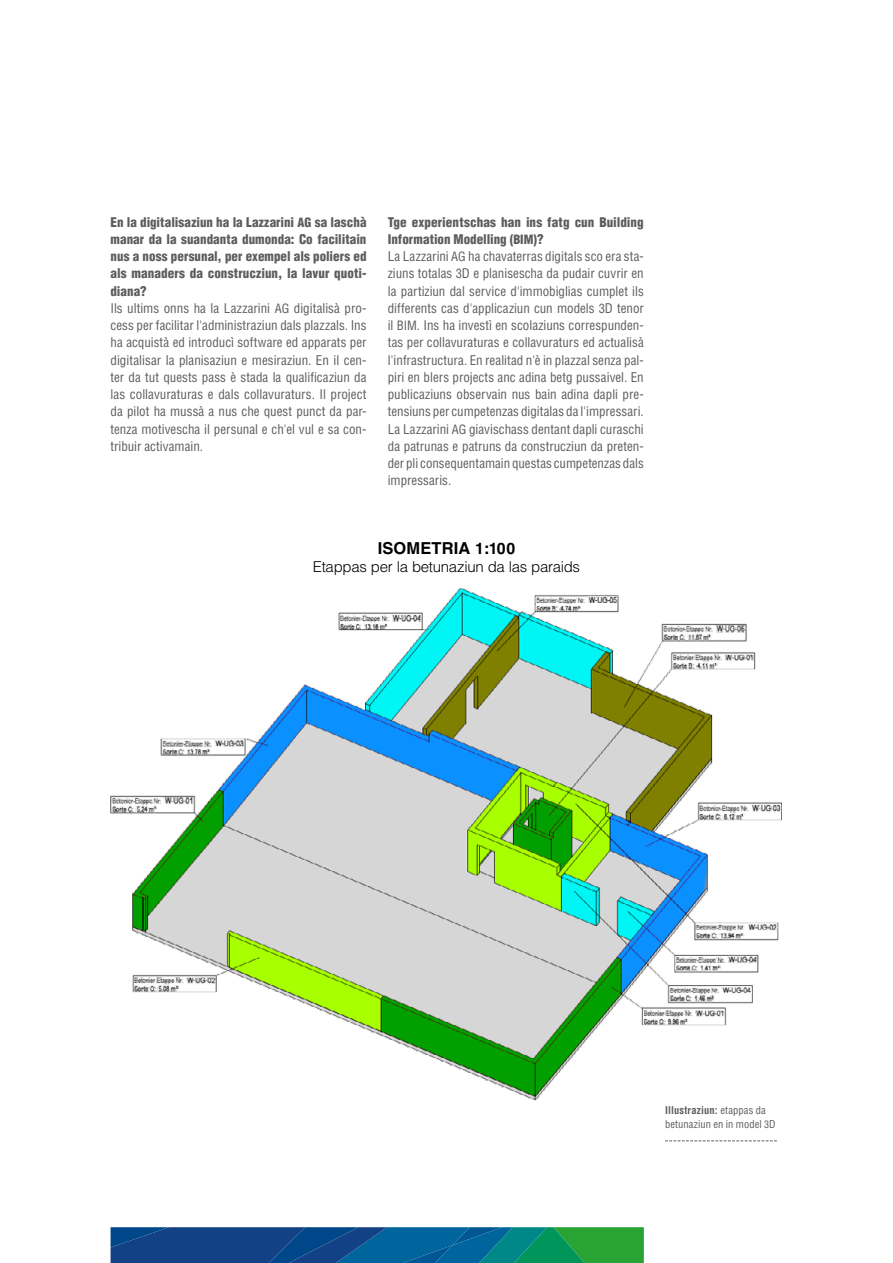
<style>
.page{position:relative;width:893px;height:1263px;background:#fff}
.page>*{position:absolute;margin:0;border:0;box-sizing:border-box;transform-origin:0 0}
.t1{font:700 16.5px "Helvetica LT Std";letter-spacing:.005em;color:#000}
.t2{font:300 15px "Helvetica LT Std";letter-spacing:-.02em;color:#000}
.t3{font:condensed 13.05px/17.2px "Helvetica LT Std";color:#5d5d5d}
.t4{font:condensed 10.5px/14.2px "Helvetica LT Std";letter-spacing:.01em;color:#5d5d5d}
.s1{font-weight:900}
.s2{font-weight:900;font-size:12.6px}
.s3{font-size:12.6px}
.s4{font-size:15.9px}
.s5{font-weight:700}
.s6{font-size:10.05px}
</style>
<div class="page">
<svg style="left:111px;top:1227px;width:533px;height:36px;background:#0e637e"></svg>
<img style="left:111px;top:587px;width:671px;height:514px">
<svg style="left:665px;top:1140px;width:112px;height:1px"></svg>
<p class="t3" style="left:111px;top:213px;width:257px"><span class="s1">En la digitalisaziun ha la Lazzarini</span> <span class="s2">AG</span> <span class="s1">sa laschà manar da la suandanta dumonda: Co facilitain nus a noss persunal, per exempel als poliers ed als manaders da construcziun, la lavur quoti&shy;diana?<br></span>Ils ultims onns ha la Lazzarini <span class="s3">AG</span> digitalisà pro&shy;cess per facilitar l'administraziun dals plazzals. Ins ha acquistà ed introducì software ed apparats per digitalisar la planisaziun e mesiraziun. En il cen&shy;ter da tut quests pass è stada la qualificaziun da las collavuraturas e dals collavuraturs. Il project da pilot ha mussà a nus che quest punct da par&shy;tenza motivescha il persunal e ch'el vul e sa con&shy;tribuir activamain.</p>
<p class="t3" style="left:388px;top:213px;width:257px"><span class="s1">Tge experientschas han ins fatg cun Building Information Modelling (</span><span class="s2">BIM</span><span class="s1">)?<br></span>La Lazzarini <span class="s3">AG</span> ha chavaterras digitals sco era sta&shy;ziuns totalas <span class="s3">3</span>D e planisescha da pudair cuvrir en la partiziun dal service d'immobiglias cumplet ils differents cas d'applicaziun cun models <span class="s3">3</span>D tenor il <span class="s3">BIM</span>. Ins ha investì en scolaziuns correspunden&shy;tas per collavuraturas e collavuraturs ed actualisà l'infrastructura. En realitad n'è in plazzal senza pal&shy;piri en blers projects anc adina betg pussaivel. En publicaziuns observain nus bain adina dapli pre&shy;tensiuns per cumpetenzas digitalas da l'impressari.<br>La Lazzarini <span class="s3">AG</span> giavischass dentant dapli curaschi da patrunas e patruns da construcziun da preten&shy;der pli consequentamain questas cumpetenzas dals impressaris.</p>
<p class="t1" style="left:378px;top:538px;width:139px">ISOMETRIA <span class="s4">1</span>:<span class="s4">100</span></p>
<p class="t2" style="left:313px;top:557px;width:269px">Etappas per la betunaziun da las paraids</p>
<p class="t4" style="left:665px;top:1103px;width:112px"><span class="s5">Illustraziun:</span> etappas da betunaziun en in model <span class="s6">3</span>D</p>
</div>
